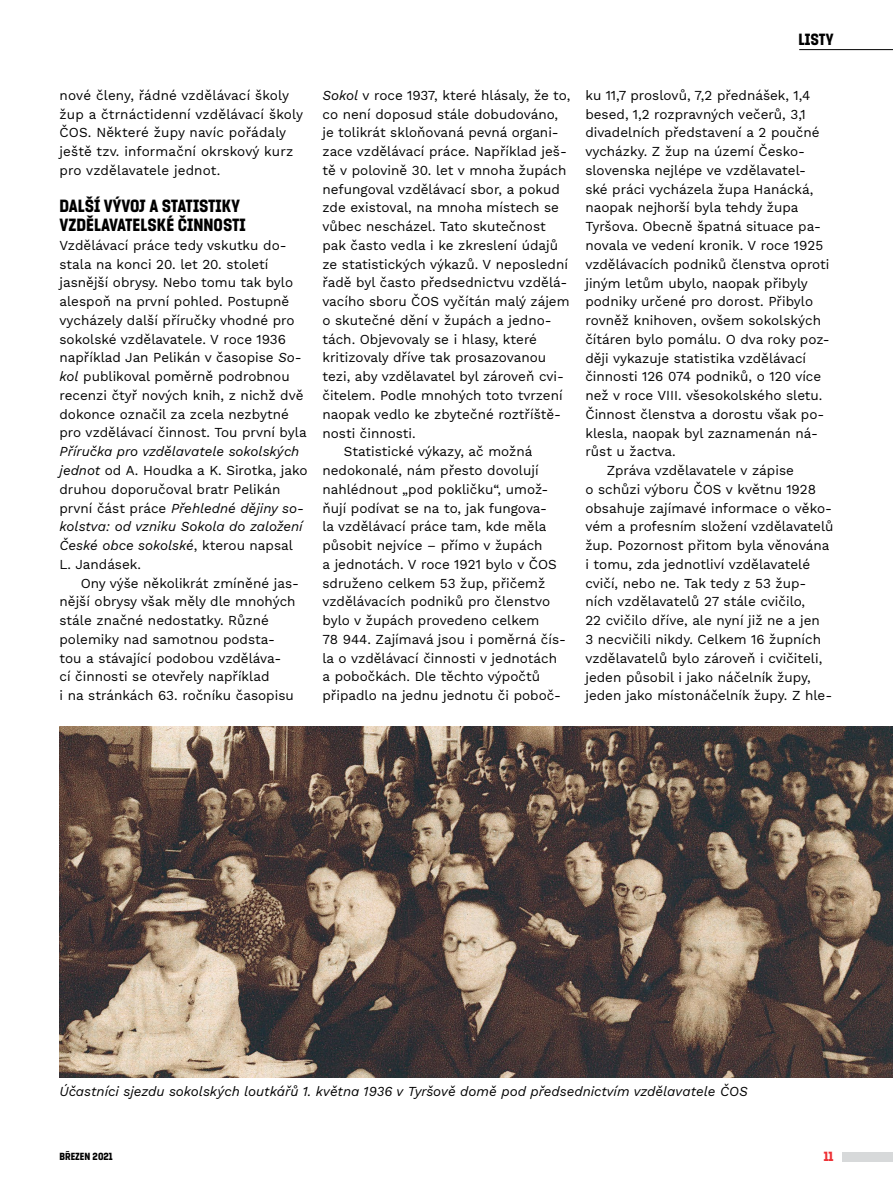
<style>
.page{position:relative;width:893px;height:1187px;background:#fff}
.page>*{position:absolute;margin:0;border:0;box-sizing:border-box;transform-origin:0 0}
.t1{font:18px/18.8px "Sokol Tyrs";color:#000}
.t2{font:16.5px "Sokol Tyrs";color:#000}
.t3{font:13.5px/18.8px "Work Sans";color:#000}
.t4{font:italic 13.5px/18.8px "Work Sans";color:#000}
.t5{font:13.5px "Sokol Tyrs";color:#ee3135}
.t6{font:10.5px "Sokol Tyrs";color:#000}
.s1{font-style:italic}
.s2{font-style:normal}
</style>
<div class="page">
<div style="left:842px;top:1151px;width:51px;height:10px;background:#d7d9da"></div>
<hr style="left:799px;top:49px;width:94px;height:1px;background:#000">
<img style="left:60px;top:726px;width:833px;height:351px">
<p class="t2" style="left:798px;top:30px;width:37px">LISTY</p>
<p class="t3" style="left:60px;top:85px;width:245px">nové členy, řádné vzdělávací školy žup a čtrnáctidenní vzdělávací školy ČOS. Některé župy navíc pořádaly ještě tzv. informační okrskový kurz pro vzdělavatele jednot.</p>
<h1 class="t1" style="left:60px;top:197px;width:188px">DALŠÍ VÝVOJ A STATISTIKY<br>VZDĚLAVATELSKÉ ČINNOSTI</h1>
<p class="t3" style="left:60px;top:235px;width:249px">Vzdělávací práce tedy vskutku do&shy;stala na konci 20. let 20. století jasnější obrysy. Nebo tomu tak bylo alespoň na první pohled. Postupně vycházely další příručky vhodné pro sokolské vzdělavatele. V roce 1936 například Jan Pelikán v časopise <span class="s1">So&shy;kol</span> publikoval poměrně podrobnou recenzi čtyř nových knih, z nichž dvě dokonce označil za zcela nezbytné pro vzdělávací činnost. Tou první byla</p>
<p class="t4" style="left:60px;top:441px;width:250px">Příručka pro vzdělavatele sokolských jednot <span class="s2">od A. Houdka a K. Sirotka, jako druhou doporučoval bratr Pelikán první část práce</span> Přehledné dějiny so&shy;kolstva: od vzniku Sokola do založení České obce sokolské<span class="s2">, kterou napsal L. Jandásek.</span></p>
<p class="t3" style="left:60px;top:573px;width:241px;text-indent:21px">Ony výše několikrát zmíněné jas&shy;nější obrysy však měly dle mnohých stále značné nedostatky. Různé polemiky nad samotnou podsta&shy;tou a stávající podobou vzděláva-<br>cí činnosti se otevřely například<br>i na stránkách 63. ročníku časopisu</p>
<p class="t3" style="left:322px;top:85px;width:249px"><span class="s1">Sokol</span> v roce 1937, které hlásaly, že to,</p>
<p class="t3" style="left:322px;top:104px;width:237px">co není doposud stále dobudováno,</p>
<p class="t3" style="left:322px;top:123px;width:238px">je tolikrát skloňovaná pevná organi-</p>
<p class="t3" style="left:322px;top:141px;width:246px">zace vzdělávací práce. Například ješ-</p>
<p class="t3" style="left:322px;top:160px;width:246px">tě v polovině 30. let v mnoha župách</p>
<p class="t3" style="left:322px;top:179px;width:239px">nefungoval vzdělávací sbor, a pokud</p>
<p class="t3" style="left:322px;top:198px;width:238px">zde existoval, na mnoha místech se</p>
<p class="t3" style="left:322px;top:216px;width:225px">vůbec nescházel. Tato skutečnost</p>
<p class="t3" style="left:322px;top:235px;width:237px">pak často vedla i ke zkreslení údajů</p>
<p class="t3" style="left:322px;top:254px;width:247px">ze statistických výkazů. V neposlední</p>
<p class="t3" style="left:322px;top:273px;width:246px">řadě byl často předsednictvu vzdělá-</p>
<p class="t3" style="left:322px;top:292px;width:249px">vacího sboru ČOS vyčítán malý zájem</p>
<p class="t3" style="left:322px;top:310px;width:231px">o skutečné dění v župách a jedno-</p>
<p class="t3" style="left:322px;top:329px;width:216px">tách. Objevovaly se i hlasy, které</p>
<p class="t3" style="left:322px;top:348px;width:225px">kritizovaly dříve tak prosazovanou</p>
<p class="t3" style="left:322px;top:367px;width:243px">tezi, aby vzdělavatel byl zároveň cvi-</p>
<p class="t3" style="left:322px;top:385px;width:242px">čitelem. Podle mnohých toto tvrzení</p>
<p class="t3" style="left:322px;top:404px;width:240px">naopak vedlo ke zbytečné roztříště-</p>
<p class="t3" style="left:322px;top:423px;width:95px">nosti činnosti.</p>
<p class="t3" style="left:344px;top:442px;width:190px">Statistické výkazy, ač možná</p>
<p class="t3" style="left:322px;top:460px;width:218px">nedokonalé, nám přesto dovolují</p>
<p class="t3" style="left:322px;top:479px;width:228px">nahlédnout „pod pokličku“, umož-</p>
<p class="t3" style="left:322px;top:498px;width:226px">ňují podívat se na to, jak fungova-</p>
<p class="t3" style="left:322px;top:517px;width:226px">la vzdělávací práce tam, kde měla</p>
<p class="t3" style="left:322px;top:535px;width:222px">působit nejvíce – přímo v župách</p>
<p class="t3" style="left:322px;top:554px;width:236px">a jednotách. V roce 1921 bylo v ČOS</p>
<p class="t3" style="left:322px;top:573px;width:224px">sdruženo celkem 53 žup, přičemž</p>
<p class="t3" style="left:322px;top:592px;width:229px">vzdělávacích podniků pro členstvo</p>
<p class="t3" style="left:322px;top:610px;width:219px">bylo v župách provedeno celkem</p>
<p class="t3" style="left:322px;top:629px;width:245px">78 944. Zajímavá jsou i poměrná čís-</p>
<p class="t3" style="left:322px;top:648px;width:236px">la o vzdělávací činnosti v jednotách</p>
<p class="t3" style="left:322px;top:667px;width:219px">a pobočkách. Dle těchto výpočtů</p>
<p class="t3" style="left:322px;top:685px;width:240px">připadlo na jednu jednotu či poboč-</p>
<p class="t3" style="left:585px;top:85px;width:227px">ku 11,7 proslovů, 7,2 přednášek, 1,4</p>
<p class="t3" style="left:585px;top:104px;width:222px">besed, 1,2 rozpravných večerů, 3,1</p>
<p class="t3" style="left:585px;top:123px;width:236px">divadelních představení a 2 poučné</p>
<p class="t3" style="left:585px;top:142px;width:221px">vycházky. Z žup na území Česko-</p>
<p class="t3" style="left:585px;top:160px;width:222px">slovenska nejlépe ve vzdělavatel-</p>
<p class="t3" style="left:585px;top:179px;width:229px">ské práci vycházela župa Hanácká,</p>
<p class="t3" style="left:585px;top:198px;width:215px">naopak nejhorší byla tehdy župa</p>
<p class="t3" style="left:585px;top:217px;width:237px">Tyršova. Obecně špatná situace pa-</p>
<p class="t3" style="left:585px;top:235px;width:239px">novala ve vedení kronik. V roce 1925</p>
<p class="t3" style="left:585px;top:254px;width:246px">vzdělávacích podniků členstva oproti</p>
<p class="t3" style="left:585px;top:273px;width:224px">jiným letům ubylo, naopak přibyly</p>
<p class="t3" style="left:585px;top:292px;width:229px">podniky určené pro dorost. Přibylo</p>
<p class="t3" style="left:585px;top:310px;width:237px">rovněž knihoven, ovšem sokolských</p>
<p class="t3" style="left:585px;top:329px;width:246px">čítáren bylo pomálu. O dva roky poz-</p>
<p class="t3" style="left:585px;top:348px;width:222px">ději vykazuje statistika vzdělávací</p>
<p class="t3" style="left:585px;top:367px;width:237px">činnosti 126 074 podniků, o 120 více</p>
<p class="t3" style="left:585px;top:385px;width:239px">než v roce VIII. všesokolského sletu.</p>
<p class="t3" style="left:585px;top:404px;width:241px">Činnost členstva a dorostu však po-</p>
<p class="t3" style="left:585px;top:423px;width:234px">klesla, naopak byl zaznamenán ná-</p>
<p class="t3" style="left:585px;top:442px;width:92px">růst u žactva.</p>
<p class="t3" style="left:607px;top:460px;width:189px">Zpráva vzdělavatele v zápise</p>
<p class="t3" style="left:585px;top:479px;width:232px">o schůzi výboru ČOS v květnu 1928</p>
<p class="t3" style="left:585px;top:498px;width:248px">obsahuje zajímavé informace o věko-</p>
<p class="t3" style="left:585px;top:517px;width:250px">vém a profesním složení vzdělavatelů</p>
<p class="t3" style="left:585px;top:535px;width:246px">žup. Pozornost přitom byla věnována</p>
<p class="t3" style="left:585px;top:554px;width:226px">i tomu, zda jednotliví vzdělavatelé</p>
<p class="t3" style="left:585px;top:573px;width:222px">cvičí, nebo ne. Tak tedy z 53 žup-</p>
<p class="t3" style="left:585px;top:592px;width:221px">ních vzdělavatelů 27 stále cvičilo,</p>
<p class="t3" style="left:585px;top:610px;width:236px">22 cvičilo dříve, ale nyní již ne a jen</p>
<p class="t3" style="left:585px;top:629px;width:237px">3 necvičili nikdy. Celkem 16 župních</p>
<p class="t3" style="left:585px;top:648px;width:238px">vzdělavatelů bylo zároveň i cvičiteli,</p>
<p class="t3" style="left:585px;top:667px;width:227px">jeden působil i jako náčelník župy,</p>
<p class="t3" style="left:585px;top:685px;width:248px">jeden jako místonáčelník župy. Z hle-</p>
<p class="t4" style="left:60px;top:1080px;width:690px">Účastníci sjezdu sokolských loutkářů 1. května 1936 v Tyršově domě pod předsednictvím vzdělavatele ČOS</p>
<p class="t6" style="left:60px;top:1150px;width:55px">BŘEZEN 2021</p>
<p class="t5" style="left:824px;top:1148px;width:11px">11</p>
</div>
